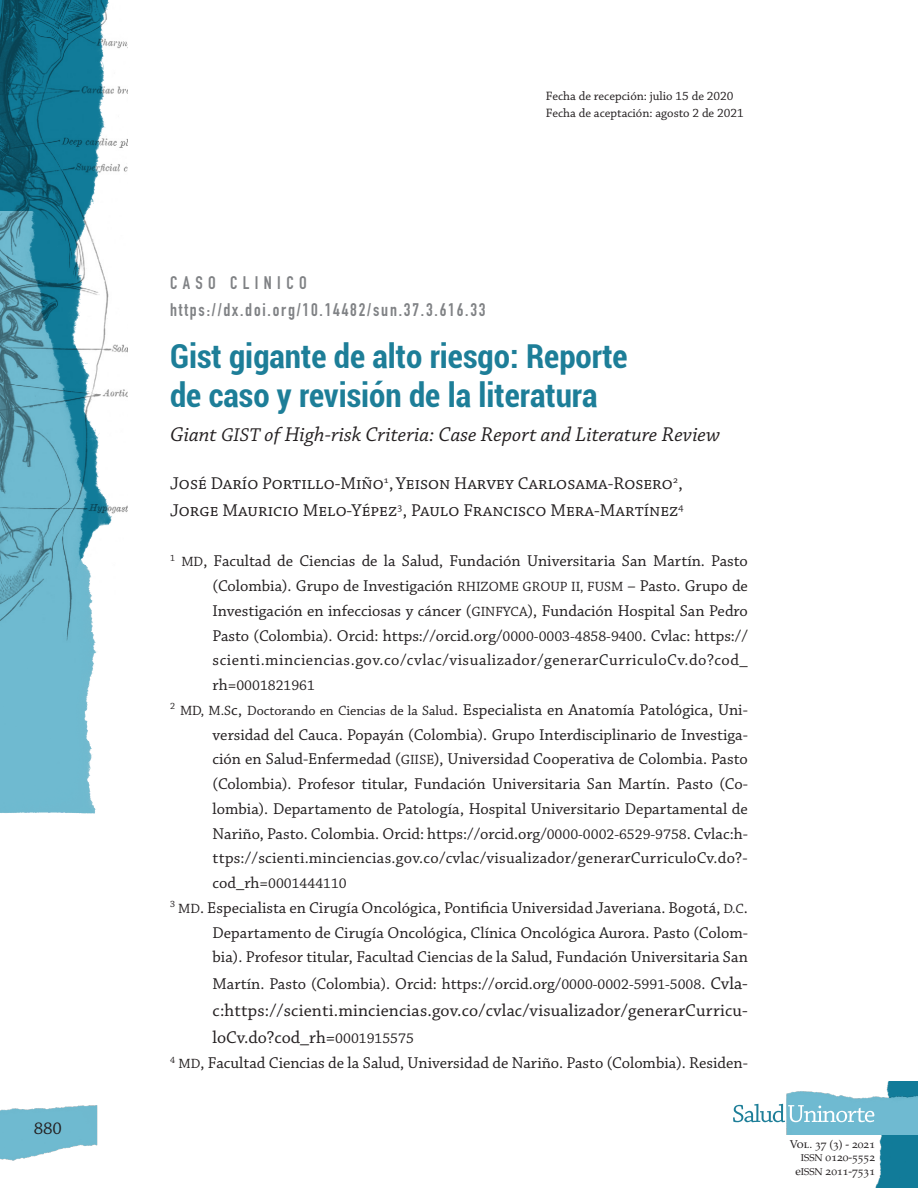
<style>
.page{position:relative;width:918px;height:1188px;background:#fff}
.page>*{position:absolute;margin:0;border:0;box-sizing:border-box;transform-origin:0 0}
.t1{font:700 condensed 33px/39px "Roboto";color:#1d7e98}
.t2{font:italic 21px "Chaparral Pro";letter-spacing:.005em;color:#231f20}
.t3{font:18px/27px "Chaparral Pro";color:#231f20}
.t4{font:18px/27px "DIN Engschrift Std";letter-spacing:.1em;color:#808285}
.t5{font:16.5px/24.8px "Chaparral Pro";color:#231f20;text-align:justify}
.t6{font:15px "Chaparral Pro";color:#231f20}
.t7{font:12.75px/17.1px "Chaparral Pro";color:#231f20}
.t8{font:11.4px/13.5px "Palatino LT Std";color:#231f20;text-align:right}
.s1{font-size:19.5px}
.s2{font-size:14.1px}
.s3{font-size:15px}
.s4{font-size:16.5px}
.s5{font-size:18px}
.s6{font-size:9.9px}
</style>
<div class="page">
<img style="left:0;top:673px;width:96px;height:141px">
<img style="left:0;top:0;width:127px;height:673px">
<img style="left:0;top:1105px;width:98px;height:56px">
<img style="left:850px;top:1082px;width:68px;height:106px">
<img style="left:787px;top:1090px;width:131px;height:44px">
<svg style="left:733px;top:1104px;width:141px;height:18px"></svg>
<p class="t3" style="left:34px;top:1115px;width:30px">880</p>
<p class="t7" style="left:546px;top:88px;width:199px">Fecha de recepción: julio 15 de 2020<br>Fecha de aceptación: agosto 2 de 2021</p>
<p class="t4" style="left:170px;top:270px;width:317px">CASO CLINICO https://dx.doi.org/10.14482/sun.37.3.616.33</p>
<h1 class="t1" style="left:170px;top:335px;width:459px">Gist gigante de alto riesgo: Reporte de caso y revisión de la literatura</h1>
<p class="t2" style="left:170px;top:423px;width:552px">Giant <span class="s1">GIST</span> of High-risk Criteria: Case Report and Literature Review</p>
<p class="t3" style="left:170px;top:471px;width:515px">José Darío Portillo-Miño<sup>1</sup>,Yeison Harvey Carlosama-Rosero<sup>2</sup>,<br>Jorge Mauricio Melo-Yépez<sup>3</sup>, Paulo Francisco Mera-Martínez<sup>4</sup></p>
<p class="t5" style="left:213px;top:550px;width:537px;text-indent:-43px"><sup>1</sup> <span class="s2">MD</span>, Facultad de Ciencias de la Salud, Fundación Universitaria San Martín. Pasto (Colombia). Grupo de Investigación <span class="s2">RHIZOME GROUP II, FUSM</span> – Pasto. Grupo de Investigación en infecciosas y cáncer (<span class="s2">GINFYCA</span>), Fundación Hospital San Pedro Pasto (Colombia). Orcid: https://orcid.org/<span class="s3">0000-0003-4858-9400</span>. Cvlac: https:// scienti.minciencias.gov.co/cvlac/visualizador/generarCurriculoCv.do?cod_</p>
<p class="t6" style="left:213px;top:677px;width:104px"><span class="s4">rh=</span>0001821961</p>
<p class="t5" style="left:213px;top:698px;width:537px;text-indent:-43px"><sup>2</sup> <span class="s2">MD, M.S</span>c, <span class="s2">Doctorando en Ciencias de la Salud</span>. Especialista en Anatomía Patológica, Uni&shy;versidad del Cauca. Popayán (Colombia). Grupo Interdisciplinario de Investiga&shy;ción en Salud-Enfermedad (<span class="s2">GIISE</span>), Universidad Cooperativa de Colombia. Pasto (Colombia). Profesor titular, Fundación Universitaria San Martín. Pasto (Co&shy;lombia). Departamento de Patología, Hospital Universitario Departamental de Nariño, Pasto. Colombia. Orcid: https://orcid.org/<span class="s3">0000-0002-6529-9758</span>. Cvlac:h&shy;ttps://scienti.minciencias.gov.co/cvlac/visualizador/generarCurriculoCv.do?-</p>
<p class="t6" style="left:213px;top:875px;width:136px"><span class="s4">cod_rh=</span>0001444110</p>
<p class="t5" style="left:213px;top:896px;width:537px;text-indent:-43px"><sup>3</sup> <span class="s2">MD</span>. Especialista en Cirugía Oncológica, Pontificia Universidad Javeriana. Bogotá, <span class="s2">D.C</span>.<br>Departamento de Cirugía Oncológica, Clínica Oncológica Aurora. Pasto (Colom&shy;bia). Profesor titular, Facultad Ciencias de la Salud, Fundación Universitaria San</p>
<p class="t5" style="left:213px;top:973px;width:537px">Martín. Pasto (Colombia). Orcid: https://orcid.org/<span class="s3">0000-0002-5991-5008</span>. <span class="s5">Cvla-</span></p>
<p class="t3" style="left:213px;top:998px;width:537px">c:https://scienti.minciencias.gov.co/cvlac/visualizador/generarCurricu&shy;loCv.do?cod_rh=<span class="s3">0001915575</span></p>
<p class="t5" style="left:170px;top:1051px;width:579px"><sup>4</sup> <span class="s2">MD</span>, Facultad Ciencias de la Salud, Universidad de Nariño. Pasto (Colombia). Residen-</p>
<p class="t8" style="left:790px;top:1137px;width:87px">Vol. 37 (3) - 2021<br><span class="s6">ISSN</span> 0120-5552 e<span class="s6">ISSN</span> 2011-7531</p>
</div>
